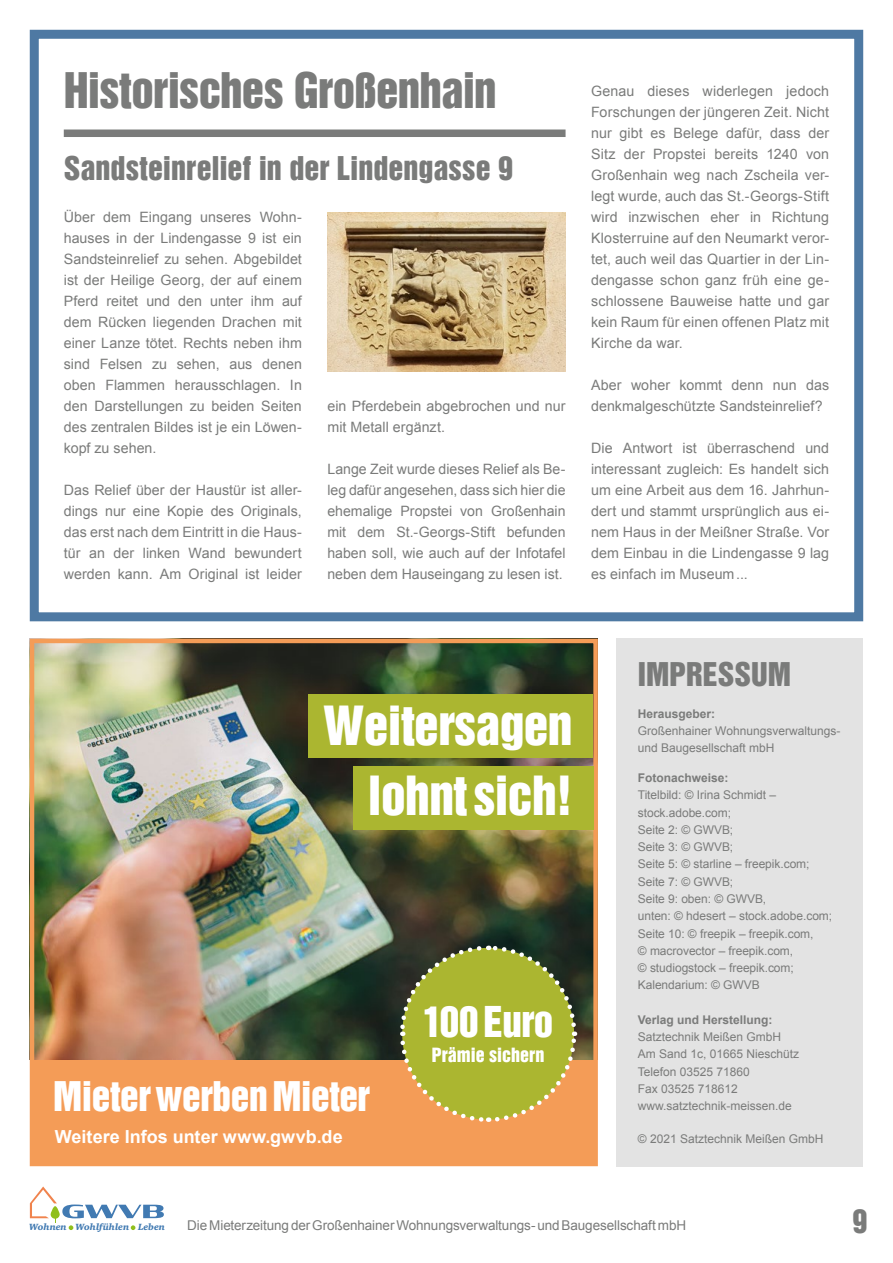
<style>
.page{position:relative;width:893px;height:1263px;background:#fff}
.page>*{position:absolute;margin:0;border:0;box-sizing:border-box;transform-origin:0 0}
.t1{font:49.5px "Helvetica Inserat LT Std";letter-spacing:-.015em;color:#fff}
.Rubrik_Grau_-_fett{font:45px "Helvetica Inserat LT Std";letter-spacing:-.02em;color:#7a7b7a}
.t2{font:39px "Helvetica Inserat LT Std";letter-spacing:-.01em;color:#fff}
.t3{font:37.5px "Helvetica Inserat LT Std";letter-spacing:-.01em;color:#fff}
.Überschrift_Grau{font:30px "Helvetica Inserat LT Std";color:#7a7b7a}
.Grundtext_Grau{font:700 18px "Arial";color:#fff}
.Grundtext_Grau-2{font:18px "Helvetica Inserat LT Std";color:#fff}
.Grundtext_Grau-3{font:14.25px/21px "Arial";letter-spacing:.005em;color:#7a7b7a;text-align:justify}
.t4{font:13.5px "Arial";letter-spacing:-.005em;color:#7a7b7a}
.Grundtext_Grau-4{font:12px/17.2px "Arial";letter-spacing:-.005em;color:#7a7b7a}
.Grundtext_Grau-5{font:700 12px "Arial";color:#7a7b7a}
.t5{font:italic 900 9.15px "Charter";color:#417ab2}
.s1{font-weight:700}
</style>
<div class="page">
<svg style="left:30px;top:1186px;width:134px;height:44px"></svg>
<svg style="left:29px;top:29px;width:835px;height:593px"></svg>
<div style="left:617px;top:639px;width:246px;height:528px;background:#e3e3e3"></div>
<img style="left:327px;top:213px;width:239px;height:158px">
<div style="left:32px;top:641px;width:564px;height:523px;background:#f49c57"></div>
<img style="left:35px;top:644px;width:558px;height:416px">
<div style="left:30px;top:639px;width:568px;height:527px;border:4px solid #f49c57"></div>
<div style="left:308px;top:694px;width:285px;height:64px;background:#abb630"></div>
<div style="left:353px;top:766px;width:240px;height:63px;background:#abb630"></div>
<svg style="left:398px;top:943px;width:181px;height:179px;background:#a2a039"></svg>
<p class="Rubrik_Grau_-_fett" style="left:64px;top:64px;width:434px">Historisches Großenhain</p>
<p class="Überschrift_Grau" style="left:64px;top:151px;width:451px">Sandsteinrelief in der Lindengasse 9</p>
<p class="Grundtext_Grau-3" style="left:64px;top:207px;width:240px">Über dem Eingang unseres Wohn&shy;hauses in der Lindengasse 9 ist ein Sandsteinrelief zu sehen. Abgebildet ist der Heilige Georg, der auf einem Pferd reitet und den unter ihm auf dem Rücken liegenden Drachen mit einer Lanze tötet. Rechts neben ihm sind Felsen zu sehen, aus denen oben Flammen herausschlagen. In den Darstellungen zu beiden Seiten des zentralen Bildes ist je ein Löwen&shy;kopf zu sehen.</p>
<p class="Grundtext_Grau-3" style="left:64px;top:480px;width:240px">Das Relief über der Haustür ist aller&shy;dings nur eine Kopie des Originals, das erst nach dem Eintritt in die Haus&shy;tür an der linken Wand bewundert werden kann. Am Original ist leider</p>
<p class="Grundtext_Grau-3" style="left:327px;top:396px;width:240px">ein Pferdebein abgebrochen und nur mit Metall ergänzt.</p>
<p class="Grundtext_Grau-3" style="left:327px;top:459px;width:240px">Lange Zeit wurde dieses Relief als Be&shy;leg dafür angesehen, dass sich hier die ehemalige Propstei von Großenhain mit dem St.-Georgs-Stift befunden haben soll, wie auch auf der Infotafel neben dem Hauseingang zu lesen ist.</p>
<p class="Grundtext_Grau-3" style="left:591px;top:81px;width:240px">Genau dieses widerlegen jedoch Forschungen der jüngeren Zeit. Nicht nur gibt es Belege dafür, dass der Sitz der Propstei bereits 1240 von Großenhain weg nach Zscheila ver&shy;legt wurde, auch das St.-Georgs-Stift wird inzwischen eher in Richtung Klosterruine auf den Neumarkt veror&shy;tet, auch weil das Quartier in der Lin&shy;dengasse schon ganz früh eine ge&shy;schlossene Bauweise hatte und gar kein Raum für einen offenen Platz mit Kirche da war.</p>
<p class="Grundtext_Grau-3" style="left:591px;top:375px;width:240px">Aber woher kommt denn nun das denkmalgeschützte Sandsteinrelief?</p>
<p class="Grundtext_Grau-3" style="left:591px;top:438px;width:240px">Die Antwort ist überraschend und interessant zugleich: Es handelt sich um eine Arbeit aus dem 16. Jahrhun&shy;dert und stammt ursprünglich aus ei&shy;nem Haus in der Meißner Straße. Vor dem Einbau in die Lindengasse 9 lag es einfach im Museum...</p>
<p class="t1" style="left:323px;top:695px;width:251px">Weitersagen</p>
<p class="t1" style="left:368px;top:766px;width:206px">lohnt sich!</p>
<p class="t3" style="left:53px;top:1074px;width:318px">Mieter werben Mieter</p>
<p class="Grundtext_Grau" style="left:55px;top:1124px;width:289px">Weitere Infos unter www.gwvb.de</p>
<p class="t2" style="left:423px;top:998px;width:132px">100 Euro</p>
<p class="Grundtext_Grau-2" style="left:432px;top:1044px;width:114px">Prämie sichern</p>
<p class="Überschrift_Grau" style="left:638px;top:656px;width:155px">IMPRESSUM</p>
<p class="Grundtext_Grau-5" style="left:638px;top:706px;width:79px">Herausgeber:</p>
<p class="Grundtext_Grau-4" style="left:638px;top:722px;width:204px">Großenhainer Wohnungsverwaltungs&shy;und Baugesellschaft mbH</p>
<p class="Grundtext_Grau-4" style="left:638px;top:769px;width:196px"><span class="s1">Fotonachweise:<br></span>Titelbild: © Irina Schmidt – stock.adobe.com;<br>Seite 2: © GWVB;<br>Seite 3: © GWVB;<br>Seite 5: © starline – freepik.com;<br>Seite 7: © GWVB;<br>Seite 9: oben: © GWVB,<br>unten: © hdesert – stock.adobe.com;<br>Seite 10: © freepik – freepik.com,<br>© macrovector – freepik.com,<br>© studiogstock – freepik.com;<br>Kalendarium: © GWVB</p>
<p class="Grundtext_Grau-5" style="left:638px;top:1012px;width:136px">Verlag und Herstellung:</p>
<p class="Grundtext_Grau-4" style="left:638px;top:1028px;width:145px">Satztechnik Meißen GmbH</p>
<p class="Grundtext_Grau-4" style="left:638px;top:1045px;width:163px">Am Sand 1c, 01665 Nieschütz</p>
<p class="Grundtext_Grau-4" style="left:638px;top:1063px;width:114px">Telefon 03525 71860</p>
<p class="Grundtext_Grau-4" style="left:638px;top:1080px;width:102px">Fax 03525 718612</p>
<p class="Grundtext_Grau-4" style="left:638px;top:1097px;width:156px">www.satztechnik-meissen.de</p>
<p class="Grundtext_Grau-4" style="left:638px;top:1130px;width:187px">© 2021 Satztechnik Meißen GmbH</p>
<p class="t5" style="left:29px;top:1221px;width:137px">Wohnen Wohlfühlen Leben</p>
<p class="t4" style="left:187px;top:1216px;width:501px">Die Mieterzeitung der Großenhainer Wohnungsverwaltungs- und Baugesellschaft mbH</p>
<h3 class="Überschrift_Grau" style="left:852px;top:1203px;width:16px">9</h3>
</div>
